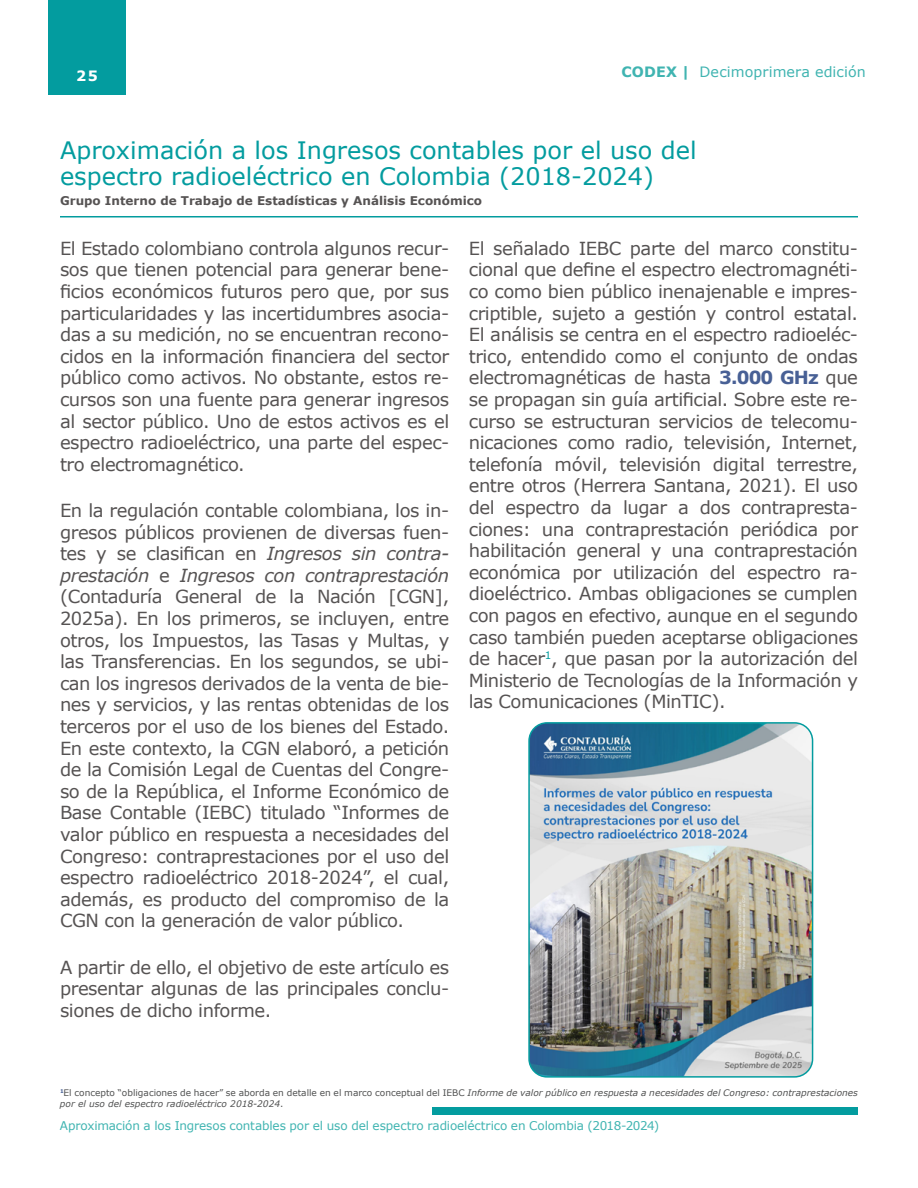
<style>
.page{position:relative;width:918px;height:1188px;background:#fff}
.page>*{position:absolute;margin:0;border:0;box-sizing:border-box;transform-origin:0 0}
.t1{font:24px/25.5px "Verdana";color:#039c9f}
.t2{font:18px/21.6px "Verdana";letter-spacing:-.025em;color:#565353;text-align:justify}
.t3{font:14.25px "Verdana";letter-spacing:.005em;color:#40b4b1}
.t4{font:700 14.25px "Verdana";color:#fff}
.t5{font:12px "Verdana";letter-spacing:-.01em;color:#40b4b1}
.t6{font:700 12px "Verdana";color:#565353}
.t7{font:italic 9px/10.8px "Verdana";color:#505151}
.s1{font-weight:700}
.s2{font-weight:700;color:#486095}
.s3{font-style:italic}
.s4{font-style:normal}
</style>
<div class="page">
<div style="left:48px;top:0;width:78px;height:94px;background:#039c9f"></div>
<div style="left:432px;top:1107px;width:426px;height:8px;background:#039c9f"></div>
<hr style="left:60px;top:216px;width:798px;height:1px;background:#039c9e">
<img style="left:531px;top:723px;width:282px;height:352px">
<div style="left:528px;top:722px;width:285px;height:356px;border:2px solid #039c9f;border-radius:18px"></div>
<p class="t4" style="left:76px;top:66px;width:23px">25</p>
<p class="t3" style="left:621px;top:63px;width:246px"><span class="s1">CODEX |</span> Decimoprimera edición</p>
<h1 class="t1" style="left:60px;top:138px;width:638px">Aproximación a los Ingresos contables por el uso del espectro radioeléctrico en Colombia (2018-2024)</h1>
<p class="t6" style="left:60px;top:193px;width:424px">Grupo Interno de Trabajo de Estadísticas y Análisis Económico</p>
<p class="t2" style="left:469px;top:238px;width:391px">El señalado IEBC parte del marco constitu&shy;cional que define el espectro electromagnéti&shy;co como bien público inenajenable e impres&shy;criptible, sujeto a gestión y control estatal.<br>El análisis se centra en el espectro radioeléc&shy;trico, entendido como el conjunto de ondas electromagnéticas de hasta <span class="s2">3.000 GHz</span> que se propagan sin guía artificial. Sobre este re&shy;curso se estructuran servicios de telecomu&shy;nicaciones como radio, televisión, Internet, telefonía móvil, televisión digital terrestre, entre otros (Herrera Santana, 2021). El uso del espectro da lugar a dos contrapresta&shy;ciones: una contraprestación periódica por habilitación general y una contraprestación económica por utilización del espectro ra&shy;dioeléctrico. Ambas obligaciones se cumplen con pagos en efectivo, aunque en el segundo caso también pueden aceptarse obligaciones de hacer<sup>1</sup>, que pasan por la autorización del Ministerio de Tecnologías de la Información y las Comunicaciones (MinTIC).</p>
<p class="t2" style="left:60px;top:238px;width:391px">El Estado colombiano controla algunos recur&shy;sos que tienen potencial para generar bene&shy;ficios económicos futuros pero que, por sus particularidades y las incertidumbres asocia&shy;das a su medición, no se encuentran recono&shy;cidos en la información financiera del sector público como activos. No obstante, estos re&shy;cursos son una fuente para generar ingresos al sector público. Uno de estos activos es el espectro radioeléctrico, una parte del espec&shy;tro electromagnético.</p>
<p class="t2" style="left:60px;top:500px;width:391px">En la regulación contable colombiana, los in&shy;gresos públicos provienen de diversas fuen&shy;tes y se clasifican en <span class="s3">Ingresos sin contra&shy;prestación</span> e <span class="s3">Ingresos con contraprestación </span>(Contaduría General de la Nación [CGN], 2025a). En los primeros, se incluyen, entre otros, los Impuestos, las Tasas y Multas, y las Transferencias. En los segundos, se ubi&shy;can los ingresos derivados de la venta de bie&shy;nes y servicios, y las rentas obtenidas de los terceros por el uso de los bienes del Estado.<br>En este contexto, la CGN elaboró, a petición de la Comisión Legal de Cuentas del Congre&shy;so de la República, el Informe Económico de Base Contable (IEBC) titulado “Informes de valor público en respuesta a necesidades del Congreso: contraprestaciones por el uso del espectro radioeléctrico 2018-2024”, el cual, además, es producto del compromiso de la CGN con la generación de valor público.</p>
<p class="t2" style="left:60px;top:956px;width:391px">A partir de ello, el objetivo de este artículo es presentar algunas de las principales conclu&shy;siones de dicho informe.</p>
<p class="t7" style="left:60px;top:1088px;width:800px"><sup>1</sup><span class="s4">El concepto “obligaciones de hacer” se aborda en detalle en el marco conceptual del IEBC</span> Informe de valor público en respuesta a necesidades del Congreso: contraprestaciones por el uso del espectro radioeléctrico 2018-2024<span class="s4">.</span></p>
<p class="t5" style="left:60px;top:1118px;width:601px">Aproximación a los Ingresos contables por el uso del espectro radioeléctrico en Colombia (2018-2024)</p>
</div>
